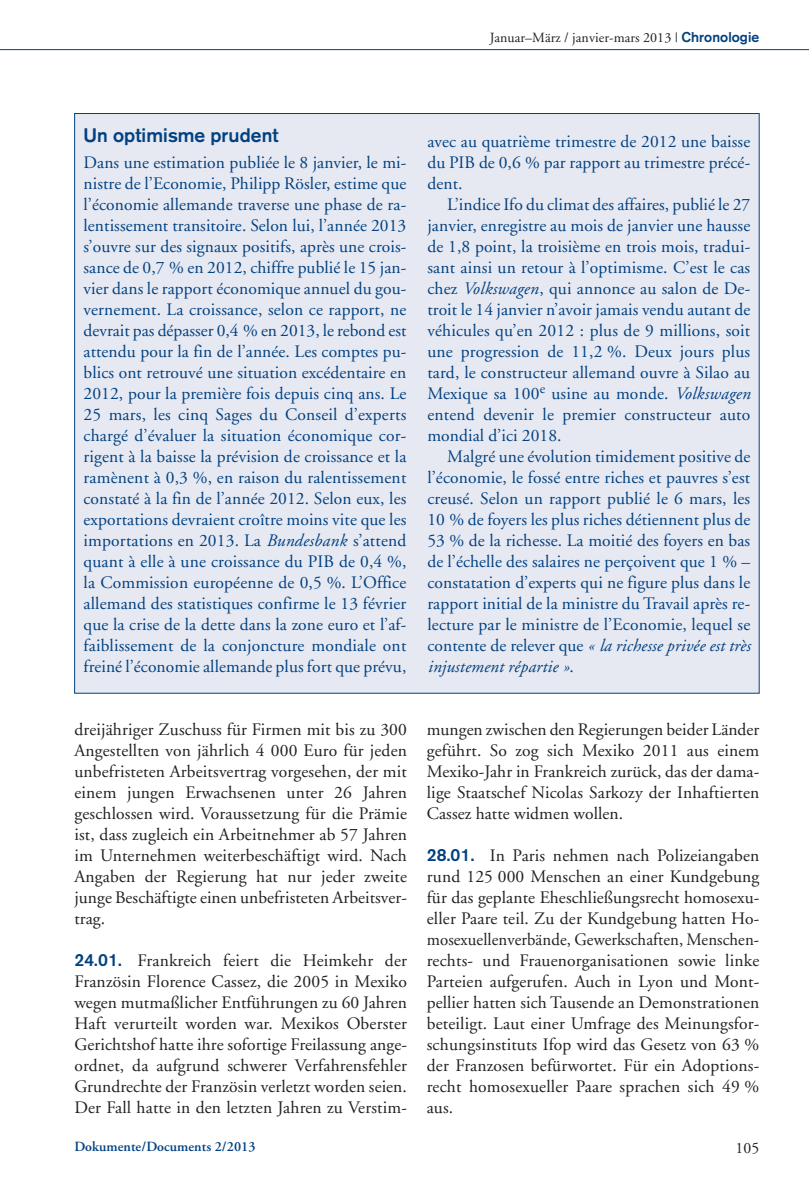
<style>
.page{position:relative;width:809px;height:1191px;background:#fff}
.page>*{position:absolute;margin:0;border:0;box-sizing:border-box;transform-origin:0 0}
.t1{font:700 19.25px "Akzidenz Grotesk";letter-spacing:.005em;color:#014181}
.t2{font:17.5px/21px "Adobe Garamond";letter-spacing:.005em;color:#014181;text-align:justify}
.t3{font:17.5px/21px "Adobe Garamond";letter-spacing:.005em;color:#231f20;text-align:justify}
.t4{font:15.75px "Adobe Garamond";color:#231f20}
.t5{font:14px "Adobe Garamond";letter-spacing:.005em;color:#231f20}
.t6{font:600 14px "Adobe Garamond";letter-spacing:.005em;color:#014181}
.s1{font-family:"Akzidenz Grotesk";font-weight:700;color:#014181}
.s2{font-style:italic}
.s3{font-family:"Akzidenz Grotesk BE";font-weight:500;color:#014181}
</style>
<div class="page">
<hr style="left:0;top:49px;width:809px;height:1px;background:#014181">
<div style="left:75px;top:114px;width:684px;height:579px;background:#e7e9f2"></div>
<p class="t5" style="left:490px;top:32px;width:271px">Januar–März / janvier-mars 2013 | <span class="s1">Chronologie</span></p>
<p class="t1" style="left:84px;top:128px;width:196px">Un optimisme prudent</p>
<p class="t2" style="left:84px;top:153px;width:324px">Dans une estimation publiée le 8 janvier, le mi&shy;nistre de l’Economie, Philipp Rösler, estime que l’économie allemande traverse une phase de ra&shy;lentissement transitoire. Selon lui, l’année 2013 s’ouvre sur des signaux positifs, après une crois&shy;sance de 0,7 % en 2012, chiffre publié le 15 jan&shy;vier dans le rapport économique annuel du gou&shy;vernement. La croissance, selon ce rapport, ne devrait pas dépasser 0,4 % en 2013, le rebond est attendu pour la fin de l’année. Les comptes pu&shy;blics ont retrouvé une situation excédentaire en 2012, pour la première fois depuis cinq ans. Le 25 mars, les cinq Sages du Conseil d’experts chargé d’évaluer la situation économique cor&shy;rigent à la baisse la prévision de croissance et la ramènent à 0,3 %, en raison du ralentissement constaté à la fin de l’année 2012. Selon eux, les exportations devraient croître moins vite que les importations en 2013. La <span class="s2">Bundesbank</span> s’attend quant à elle à une croissance du PIB de 0,4 %, la Commission européenne de 0,5 %. L’Office allemand des statistiques confirme le 13 février que la crise de la dette dans la zone euro et l’af&shy;faiblissement de la conjoncture mondiale ont freiné l’économie allemande plus fort que prévu,</p>
<p class="t3" style="left:74px;top:720px;width:334px">dreijähriger Zuschuss für Firmen mit bis zu 300<br>Angestellten von jährlich 4 000 Euro für jeden unbefristeten Arbeitsvertrag vorgesehen, der mit einem jungen Erwachsenen unter 26 Jahren geschlossen wird. Voraussetzung für die Prämie ist, dass zugleich ein Arbeitnehmer ab 57 Jahren im Unternehmen weiterbeschäftigt wird. Nach Angaben der Regierung hat nur jeder zweite junge Beschäftigte einen unbefristeten Arbeitsver&shy;trag.</p>
<p class="t3" style="left:74px;top:951px;width:334px"><span class="s3">24.01.</span> Frankreich feiert die Heimkehr der Französin Florence Cassez, die 2005 in Mexiko wegen mutmaßlicher Entführungen zu 60 Jahren Haft verurteilt worden war. Mexikos Oberster Gerichtshof hatte ihre sofortige Freilassung ange&shy;ordnet, da aufgrund schwerer Verfahrensfehler Grundrechte der Französin verletzt worden seien.<br>Der Fall hatte in den letzten Jahren zu Verstim-</p>
<p class="t2" style="left:427px;top:132px;width:324px">avec au quatrième trimestre de 2012 une baisse du PIB de 0,6 % par rapport au trimestre précé&shy;dent.</p>
<p class="t2" style="left:427px;top:195px;width:324px;text-indent:20px">L’indice Ifo du climat des affaires, publié le 27 janvier, enregistre au mois de janvier une hausse de 1,8 point, la troisième en trois mois, tradui&shy;sant ainsi un retour à l’optimisme. C’est le cas chez <span class="s2">Volkswagen</span>, qui annonce au salon de De&shy;troit le 14 janvier n’avoir jamais vendu autant de véhicules qu’en 2012 : plus de 9 millions, soit une progression de 11,2 %. Deux jours plus tard, le constructeur allemand ouvre à Silao au Mexique sa 100<sup>e</sup> usine au monde. <span class="s2">Volkswagen </span>entend devenir le premier constructeur auto mondial d’ici 2018.</p>
<p class="t2" style="left:427px;top:447px;width:324px;text-indent:20px">Malgré une évolution timidement positive de l’économie, le fossé entre riches et pauvres s’est creusé. Selon un rapport publié le 6 mars, les 10 % de foyers les plus riches détiennent plus de 53 % de la richesse. La moitié des foyers en bas de l’échelle des salaires ne perçoivent que 1 % – constatation d’experts qui ne figure plus dans le rapport initial de la ministre du Travail après re&shy;lecture par le ministre de l’Economie, lequel se contente de relever que <span class="s2">« la richesse privée est très injustement répartie »</span>.</p>
<p class="t3" style="left:427px;top:720px;width:334px">mungen zwischen den Regierungen beider Länder geführt. So zog sich Mexiko 2011 aus einem Mexiko-Jahr in Frankreich zurück, das der dama&shy;lige Staatschef Nicolas Sarkozy der Inhaftierten Cassez hatte widmen wollen.</p>
<p class="t3" style="left:427px;top:846px;width:334px"><span class="s3">28.01.</span> In Paris nehmen nach Polizeiangaben rund 125 000 Menschen an einer Kundgebung für das geplante Eheschließungsrecht homosexu&shy;eller Paare teil. Zu der Kundgebung hatten Ho&shy;mosexuellenverbände, Gewerkschaften, Menschen&shy;rechts- und Frauenorganisationen sowie linke Parteien aufgerufen. Auch in Lyon und Mont&shy;pellier hatten sich Tausende an Demonstrationen beteiligt. Laut einer Umfrage des Meinungsfor&shy;schungsinstituts Ifop wird das Gesetz von 63 % der Franzosen befürwortet. Für ein Adoptions&shy;recht homosexueller Paare sprachen sich 49 % aus.</p>
<p class="t6" style="left:74px;top:1140px;width:183px">Dokumente/Documents 2/2013</p>
<p class="t4" style="left:735px;top:1141px;width:25px">105</p>
</div>
